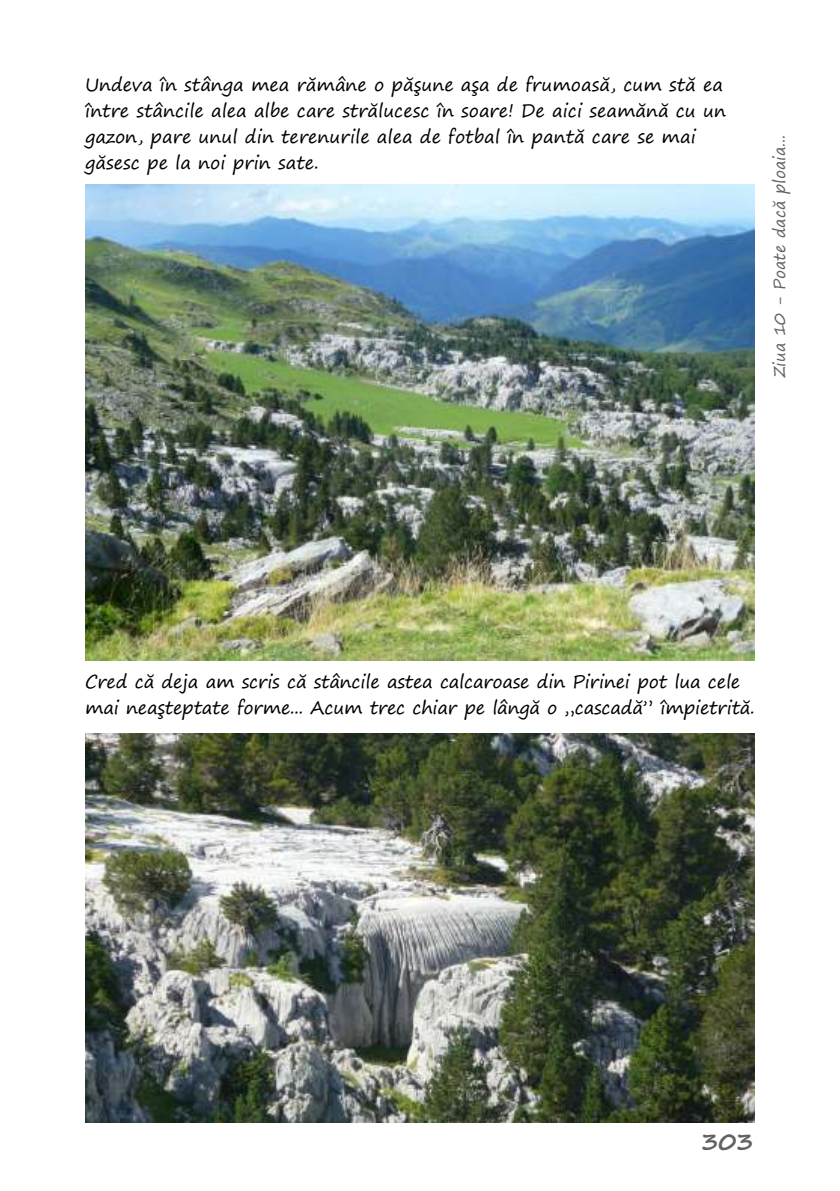
<style>
.page{position:relative;width:840px;height:1191px;background:#fff}
.page>*{position:absolute;margin:0;border:0;box-sizing:border-box;transform-origin:0 0}
.t1{font:700 24px "Segoe Print";color:#626262}
.t2{font:18px/26px "Segoe Print";color:#000}
.t3{font:16px "Segoe Print";color:#626262}
</style>
<div class="page">
<img style="left:85px;top:184px;width:669px;height:476px">
<img style="left:85px;top:733px;width:669px;height:390px">
<p class="t2" style="left:85px;top:73px;width:642px">Undeva în stânga mea rămâne o păşune aşa de frumoasă, cum stă ea între stâncile alea albe care strălucesc în soare! De aici seamănă cu un gazon, pare unul din terenurile alea de fotbal în pantă care se mai găsesc pe la noi prin sate.</p>
<p class="t3" style="left:771px;top:378px;width:245px;rotate:-90deg">Ziua 10 - Poate dacă ploaia...</p>
<p class="t2" style="left:85px;top:670px;width:670px">Cred că deja am scris că stâncile astea calcaroase din Pirinei pot lua cele mai neaşteptate forme... Acum trec chiar pe lângă o „cascadă” împietrită.</p>
<h1 class="t1" style="left:700px;top:1130px;width:54px">303</h1>
</div>
